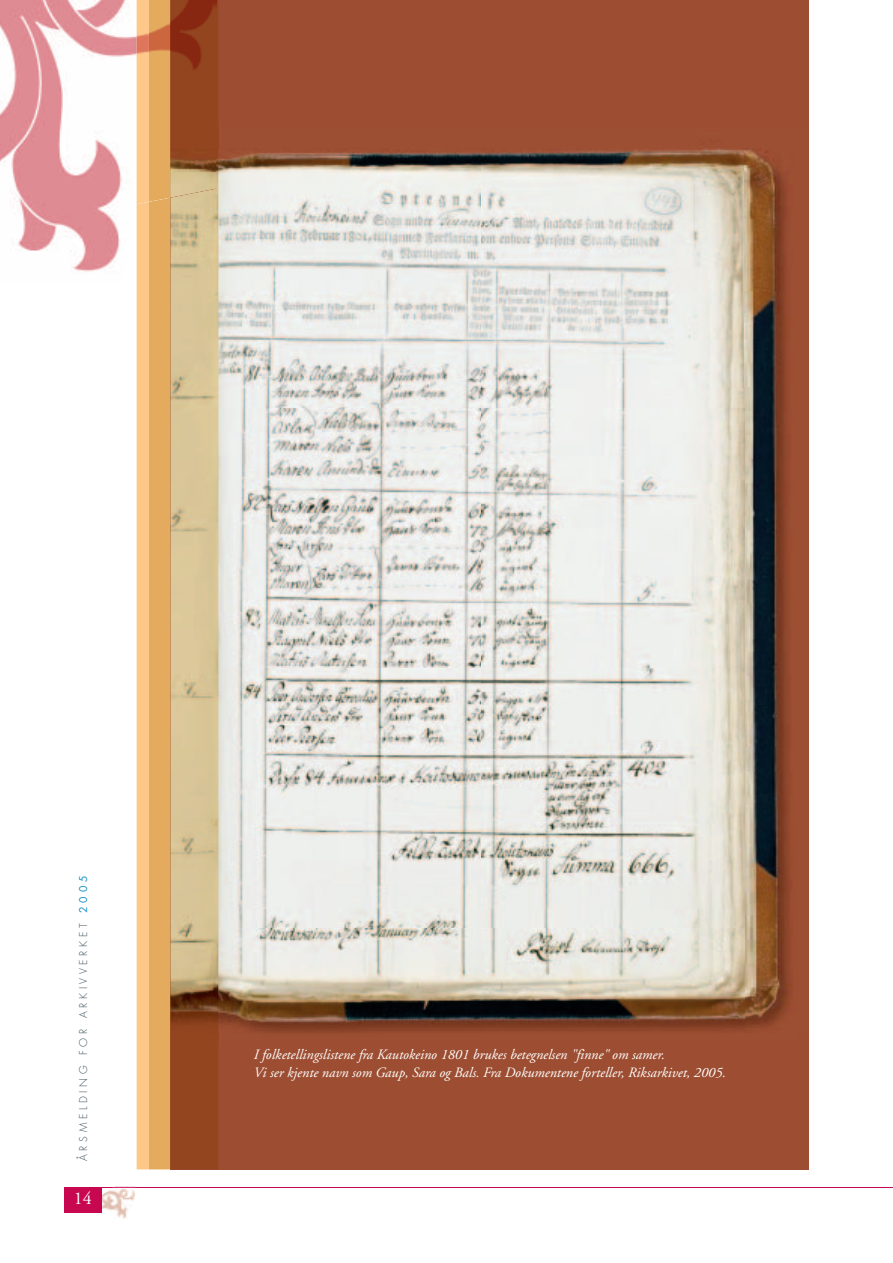
<style>
.page{position:relative;width:893px;height:1263px;background:#fff}
.page>*{position:absolute;margin:0;border:0;box-sizing:border-box;transform-origin:0 0}
.t1{font:18px "Adobe Garamond";color:#fff}
.t2{font:italic 14.25px/18px "Adobe Garamond";color:#fff}
.t3{font:300 10.5px "Futura";letter-spacing:.35em;color:#45555f}
.s1{font-weight:400;color:#1490c8}
</style>
<div class="page">
<div style="left:170px;top:0;width:638px;height:1169px;background:#9d4e32"></div>
<img style="left:218px;top:181px;width:572px;height:860px">
<img style="left:218px;top:128px;width:566px;height:53px">
<svg style="left:171px;top:0;width:47px;height:1169px;fill:#d7c496"></svg>
<img style="left:216px;top:128px;width:2px;height:20px">
<img style="left:0;top:0;width:137px;height:281px">
<img style="left:171px;top:0;width:45px;height:198px">
<svg style="left:137px;top:0;width:34px;height:1169px"></svg>
<img style="left:170px;top:148px;width:1px;height:50px">
<hr style="left:64px;top:1187px;width:828px;height:1px;background:#c70851">
<img style="left:101px;top:1186px;width:34px;height:33px">
<svg style="left:113px;top:1187px;width:22px;height:1px"></svg>
<div style="left:64px;top:1187px;width:37px;height:26px;background:#c70851"></div>
<p class="t3" style="left:78px;top:1161px;width:287px;rotate:-90deg">ÅRSMELDING FOR ARKIVVERKET <span class="s1">2005</span></p>
<p class="t1" style="left:74px;top:1191px;width:19px">14</p>
<p class="t2" style="left:254px;top:1047px;width:473px">I folketellingslistene fra Kautokeino 1801 brukes betegnelsen "finne" om samer.<br>Vi ser kjente navn som Gaup, Sara og Bals. Fra Dokumentene forteller, Riksarkivet, 2005.</p>
</div>
